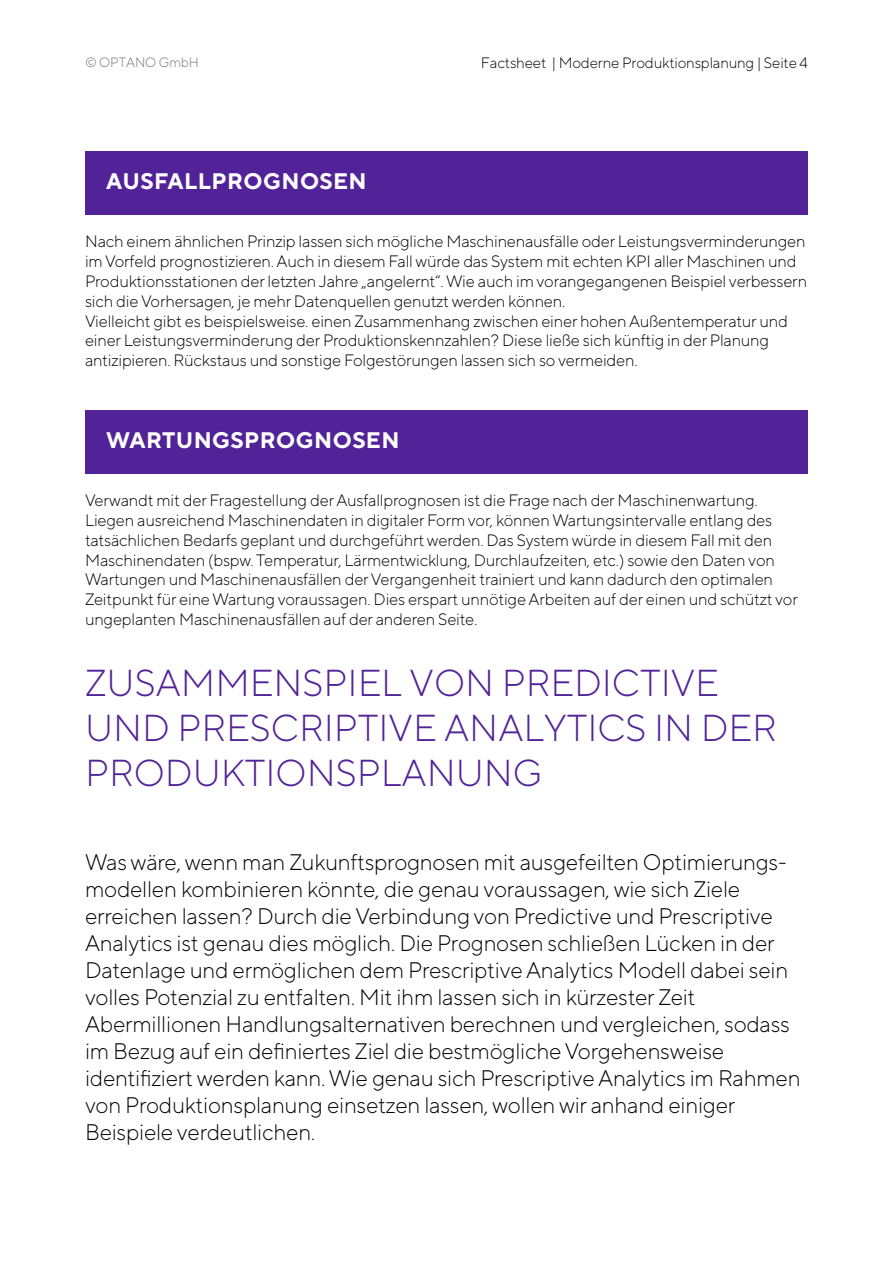
<style>
.page{position:relative;width:893px;height:1263px;background:#fff}
.page>*{position:absolute;margin:0;border:0;box-sizing:border-box;transform-origin:0 0}
.t1{font:300 37.5px/45px "TT Norms Pro";color:#522398}
.t2{font:300 22.5px/27px "TT Norms Pro";letter-spacing:-.01em;color:#000}
.t3{font:700 22.5px "TT Norms Pro";letter-spacing:.02em;color:#fff}
.t4{font:300 16.5px/19.8px "TT Norms Pro";letter-spacing:-.01em;color:#000}
.t5{font:300 15px "TT Norms Pro";letter-spacing:-.01em;color:#000}
.t6{font:300 13.5px "TT Norms Pro";letter-spacing:-.01em;color:#747678}
</style>
<div class="page">
<div style="left:85px;top:410px;width:723px;height:64px;background:#522398"></div>
<div style="left:85px;top:152px;width:723px;height:63px;background:#522398"></div>
<p class="t6" style="left:85px;top:55px;width:115px">© OPTANO GmbH</p>
<p class="t5" style="left:481px;top:55px;width:328px">Factsheet | Moderne Produktionsplanung | Seite 4</p>
<h2 class="t3" style="left:106px;top:169px;width:262px">AUSFALLPROGNOSEN</h2>
<p class="t4" style="left:85px;top:232px;width:723px">Nach einem ähnlichen Prinzip lassen sich mögliche Maschinenausfälle oder Leistungsverminderungen im Vorfeld prognostizieren. Auch in diesem Fall würde das System mit echten KPI aller Maschinen und Produktionsstationen der letzten Jahre „angelernt“. Wie auch im vorangegangenen Beispiel verbessern sich die Vorhersagen, je mehr Datenquellen genutzt werden können.<br>Vielleicht gibt es beispielsweise. einen Zusammenhang zwischen einer hohen Außentemperatur und einer Leistungsverminderung der Produktionskennzahlen? Diese ließe sich künftig in der Planung antizipieren. Rückstaus und sonstige Folgestörungen lassen sich so vermeiden.</p>
<h2 class="t3" style="left:106px;top:428px;width:295px">WARTUNGSPROGNOSEN</h2>
<p class="t4" style="left:85px;top:491px;width:714px">Verwandt mit der Fragestellung derAusfallprognosen ist die Frage nach der Maschinenwartung.<br>Liegen ausreichend Maschinendaten in digitaler Form vor, können Wartungsintervalle entlang des tatsächlichen Bedarfs geplant und durchgeführt werden. Das System würde in diesem Fall mit den Maschinendaten (bspw. Temperatur, Lärmentwicklung, Durchlaufzeiten, etc.) sowie den Daten von Wartungen und Maschinenausfällen der Vergangenheit trainiert und kann dadurch den optimalen Zeitpunkt für eine Wartung voraussagen. Dies erspart unnötige Arbeiten auf der einen und schützt vor ungeplanten Maschinenausfällen auf der anderen Seite.</p>
<h1 class="t1" style="left:85px;top:662px;width:693px">ZUSAMMENSPIEL VON PREDICTIVE<br>UND PRESCRIPTIVE ANALYTICS IN DER<br>PRODUKTIONSPLANUNG</h1>
<p class="t2" style="left:85px;top:850px;width:717px">Was wäre, wenn man Zukunftsprognosen mit ausgefeilten Optimierungs&shy;modellen kombinieren könnte, die genau voraussagen, wie sich Ziele erreichen lassen? Durch die Verbindung von Predictive und Prescriptive Analytics ist genau dies möglich. Die Prognosen schließen Lücken in der Datenlage und ermöglichen dem Prescriptive Analytics Modell dabei sein volles Potenzial zu entfalten. Mit ihm lassen sich in kürzester Zeit Abermillionen Handlungsalternativen berechnen und vergleichen, sodass im Bezug auf ein definiertes Ziel die bestmögliche Vorgehensweise identifiziert werden kann. Wie genau sich Prescriptive Analytics im Rahmen von Produktionsplanung einsetzen lassen, wollen wir anhand einiger Beispiele verdeutlichen.</p>
</div>
